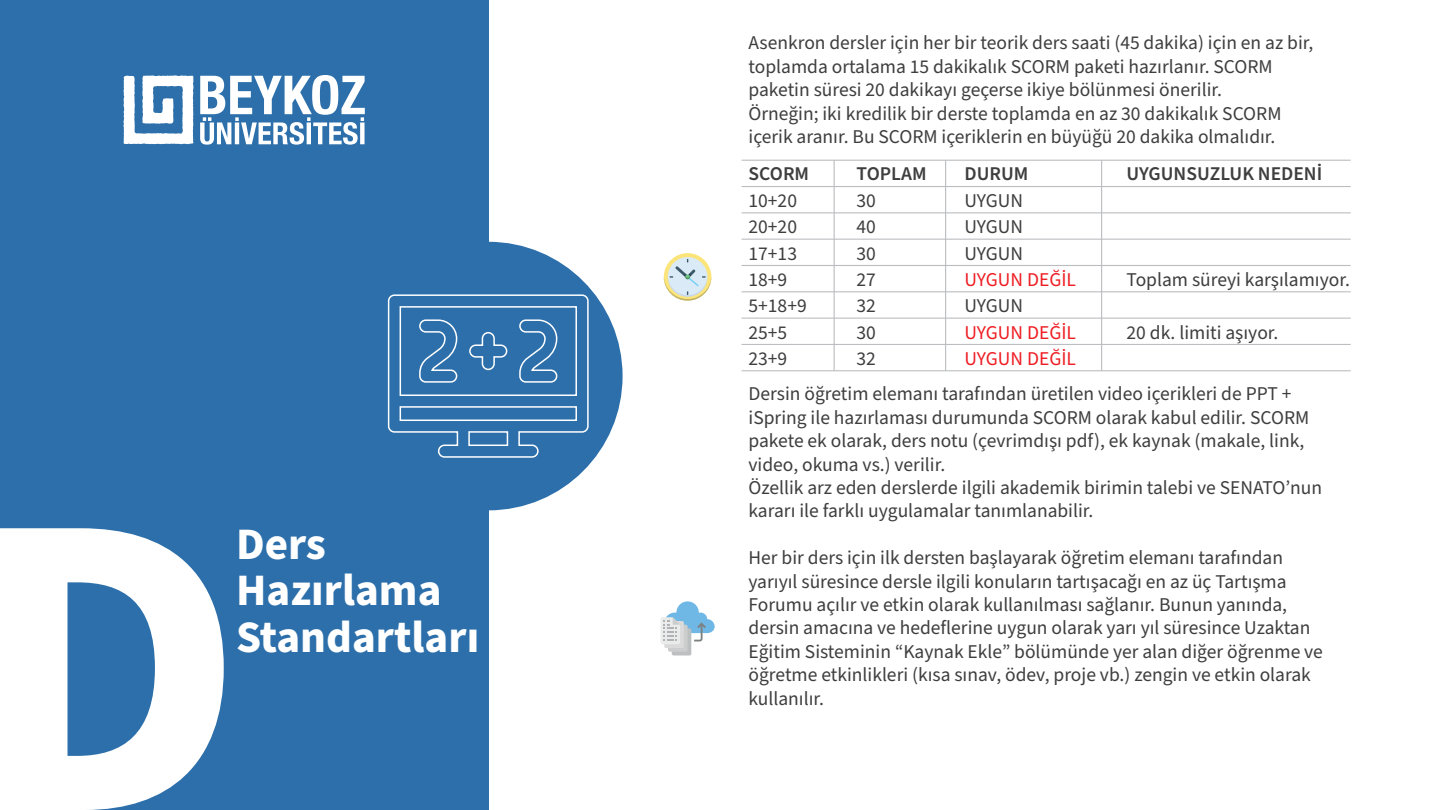
<style>
.page{position:relative;width:1440px;height:810px;background:#fff}
.page>*{position:absolute;margin:0;border:0;box-sizing:border-box;transform-origin:0 0}
.t1{font:700 45px/46.5px "Source Sans Pro";color:#fff}
.t2{font:19.5px/23.4px "Source Sans Pro";color:#3e3e3f}
.t3{font:600 19.5px "Source Sans Pro";color:#3e3e3f}
.t4{font:19.5px "Source Sans Pro";color:#ee1d23}
</style>
<div class="page">
<div style="left:0;top:0;width:488px;height:810px;background:#2c6faa"></div>
<svg style="left:0;top:528px;width:224px;height:282px;fill:#fff"></svg>
<div style="left:354px;top:242px;width:269px;height:268px;background:#2c6faa;border-radius:50%"></div>
<svg style="left:387px;top:294px;width:202px;height:164px"></svg>
<svg style="left:200px;top:75px;width:165px;height:70px"></svg>
<div style="left:360px;top:123px;width:5px;height:21px;background:#fff"></div>
<svg style="left:123px;top:75px;width:71px;height:69px"></svg>
<div style="left:672px;top:628px;width:19px;height:28px;background:#bdc0c1;border-radius:2px"></div>
<div style="left:668px;top:625px;width:20px;height:27px;background:#cccdcd;border-radius:2px"></div>
<div style="left:664px;top:621px;width:20px;height:27px;background:#d9dad9;border-radius:2px"></div>
<svg style="left:661px;top:601px;width:54px;height:43px"></svg>
<svg style="left:664px;top:253px;width:47px;height:48px"></svg>
<hr style="left:742px;top:186px;width:609px;height:1px;background:#bcbdc0">
<hr style="left:742px;top:160px;width:609px;height:1px;background:#bcbdc0">
<hr style="left:742px;top:370px;width:609px;height:1px;background:#bcbdc0">
<hr style="left:742px;top:212px;width:609px;height:1px;background:#bcbdc0">
<hr style="left:742px;top:239px;width:609px;height:1px;background:#bcbdc0">
<hr style="left:742px;top:265px;width:609px;height:1px;background:#bcbdc0">
<hr style="left:742px;top:291px;width:609px;height:1px;background:#bcbdc0">
<hr style="left:742px;top:318px;width:609px;height:1px;background:#bcbdc0">
<hr style="left:742px;top:344px;width:609px;height:1px;background:#bcbdc0">
<hr style="left:834px;top:160px;width:1px;height:211px;background:#bcbdc0">
<hr style="left:945px;top:160px;width:1px;height:211px;background:#bcbdc0">
<hr style="left:1101px;top:160px;width:1px;height:211px;background:#bcbdc0">
<h1 class="t1" style="left:236px;top:522px;width:245px">Ders<br>Hazırlama<br>Standartları</h1>
<p class="t2" style="left:749px;top:32px;width:566px">Asenkron dersler için her bir teorik ders saati (45 dakika) için en az bir, toplamda ortalama 15 dakikalık SCORM paketi hazırlanır. SCORM paketin süresi 20 dakikayı geçerse ikiye bölünmesi önerilir.<br>Örneğin; iki kredilik bir derste toplamda en az 30 dakikalık SCORM içerik aranır. Bu SCORM içeriklerin en büyüğü 20 dakika olmalıdır.</p>
<p class="t3" style="left:749px;top:161px;width:62px">SCORM</p>
<p class="t3" style="left:857px;top:161px;width:71px">TOPLAM</p>
<p class="t3" style="left:965px;top:161px;width:65px">DURUM</p>
<p class="t3" style="left:1127px;top:161px;width:197px">UYGUNSUZLUK NEDENİ</p>
<p class="t2" style="left:749px;top:189px;width:50px">10+20</p>
<p class="t2" style="left:857px;top:189px;width:21px">30</p>
<p class="t2" style="left:965px;top:189px;width:60px">UYGUN</p>
<p class="t2" style="left:749px;top:216px;width:50px">20+20</p>
<p class="t2" style="left:857px;top:216px;width:21px">40</p>
<p class="t2" style="left:965px;top:216px;width:60px">UYGUN</p>
<p class="t2" style="left:749px;top:242px;width:50px">17+13</p>
<p class="t2" style="left:857px;top:242px;width:21px">30</p>
<p class="t2" style="left:965px;top:242px;width:60px">UYGUN</p>
<p class="t2" style="left:749px;top:268px;width:40px">18+9</p>
<p class="t2" style="left:857px;top:268px;width:21px">27</p>
<p class="t4" style="left:965px;top:266px;width:113px">UYGUN DEĞİL</p>
<p class="t2" style="left:1127px;top:268px;width:225px">Toplam süreyi karşılamıyor.</p>
<p class="t2" style="left:749px;top:295px;width:60px">5+18+9</p>
<p class="t2" style="left:857px;top:295px;width:21px">32</p>
<p class="t2" style="left:965px;top:295px;width:60px">UYGUN</p>
<p class="t2" style="left:749px;top:321px;width:40px">25+5</p>
<p class="t2" style="left:857px;top:321px;width:21px">30</p>
<p class="t4" style="left:965px;top:319px;width:113px">UYGUN DEĞİL</p>
<p class="t2" style="left:1127px;top:321px;width:153px">20 dk. limiti aşıyor.</p>
<p class="t2" style="left:749px;top:348px;width:40px">23+9</p>
<p class="t2" style="left:857px;top:348px;width:21px">32</p>
<p class="t4" style="left:965px;top:346px;width:113px">UYGUN DEĞİL</p>
<p class="t2" style="left:749px;top:383px;width:575px">Dersin öğretim elemanı tarafından üretilen video içerikleri de PPT + iSpring ile hazırlaması durumunda SCORM olarak kabul edilir. SCORM pakete ek olarak, ders notu (çevrimdışı pdf), ek kaynak (makale, link, video, okuma vs.) verilir.<br>Özellik arz eden derslerde ilgili akademik birimin talebi ve SENATO’nun kararı ile farklı uygulamalar tanımlanabilir.</p>
<p class="t2" style="left:749px;top:547px;width:576px">Her bir ders için ilk dersten başlayarak öğretim elemanı tarafından yarıyıl süresince dersle ilgili konuların tartışacağı en az üç Tartışma Forumu açılır ve etkin olarak kullanılması sağlanır. Bunun yanında, dersin amacına ve hedeflerine uygun olarak yarı yıl süresince Uzaktan Eğitim Sisteminin “Kaynak Ekle” bölümünde yer alan diğer öğrenme ve öğretme etkinlikleri (kısa sınav, ödev, proje vb.) zengin ve etkin olarak kullanılır.</p>
</div>
